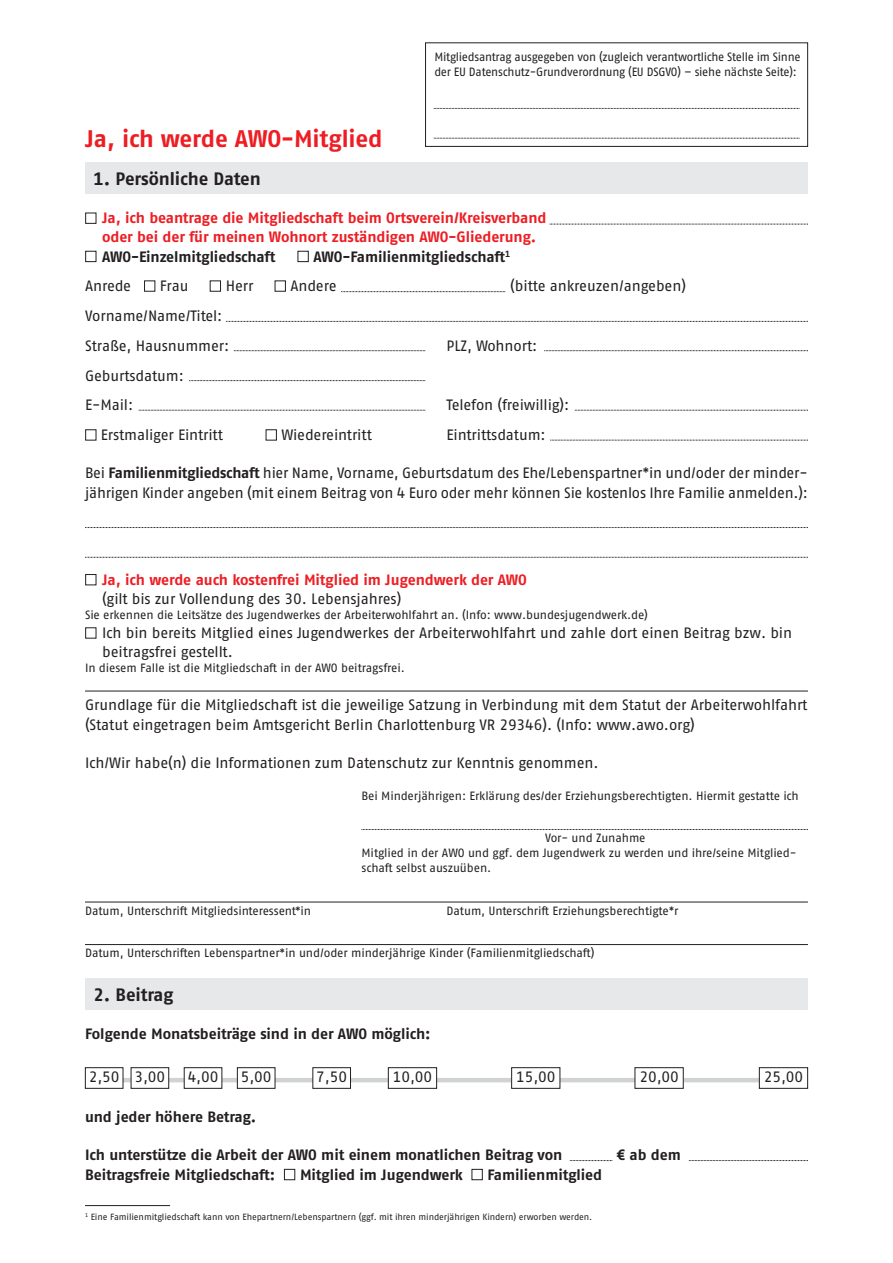
<style>
.page{position:relative;width:893px;height:1263px;background:#fff}
.page>*{position:absolute;margin:0;border:0;box-sizing:border-box;transform-origin:0 0}
.t1{font:700 24px "AWO Fago Office";letter-spacing:-.01em;color:#ee1d23}
.t2{font:700 18px "AWO Fago Office";letter-spacing:-.01em;color:#231f20}
.t3{font:15px/19.2px "AWO Fago Office";letter-spacing:-.01em;color:#231f20}
.t4{font:700 15px "AWO Fago Office";letter-spacing:-.01em;color:#231f20}
.t5{font:700 15px/19.2px "AWO Fago Office";letter-spacing:-.01em;color:#ee1d23;text-align:center}
.t6{font:12px/15px "AWO Fago Office";letter-spacing:-.01em;color:#231f20}
.t7{font:9px "AWO Fago Office";letter-spacing:-.005em;color:#231f20}
.s1{color:#fff}
.s2{font-weight:700}
.s3{font-weight:400;color:#231f20}
</style>
<div class="page">
<div style="left:85px;top:978px;width:723px;height:32px;background:#e7e8e9"></div>
<div style="left:85px;top:162px;width:723px;height:31px;background:#e7e8e9"></div>
<svg style="left:85px;top:527px;width:723px;height:1px"></svg>
<svg style="left:85px;top:557px;width:723px;height:1px"></svg>
<hr style="left:85px;top:691px;width:723px;height:1px;background:#231f20">
<svg style="left:361px;top:829px;width:447px;height:1px"></svg>
<hr style="left:85px;top:902px;width:723px;height:1px;background:#231f20">
<hr style="left:85px;top:944px;width:723px;height:1px;background:#231f20">
<hr style="left:85px;top:1205px;width:85px;height:1px;background:#231f20">
<svg style="left:226px;top:321px;width:582px;height:1px"></svg>
<svg style="left:341px;top:291px;width:164px;height:1px"></svg>
<svg style="left:550px;top:224px;width:258px;height:1px"></svg>
<svg style="left:234px;top:350px;width:191px;height:1px"></svg>
<svg style="left:189px;top:380px;width:236px;height:1px"></svg>
<svg style="left:139px;top:410px;width:286px;height:1px"></svg>
<svg style="left:544px;top:350px;width:264px;height:1px"></svg>
<svg style="left:575px;top:410px;width:233px;height:1px"></svg>
<hr style="left:85px;top:1078px;width:723px;height:4px;background:#d1d2d4">
<div style="left:85px;top:1068px;width:38px;height:20px;background:#fff"></div>
<div style="left:85px;top:1067px;width:38px;height:22px;border:1px solid #231f20"></div>
<div style="left:131px;top:1068px;width:38px;height:20px;background:#fff"></div>
<div style="left:131px;top:1067px;width:38px;height:22px;border:1px solid #231f20"></div>
<div style="left:184px;top:1068px;width:38px;height:20px;background:#fff"></div>
<div style="left:184px;top:1067px;width:38px;height:22px;border:1px solid #231f20"></div>
<div style="left:237px;top:1068px;width:38px;height:20px;background:#fff"></div>
<div style="left:237px;top:1067px;width:38px;height:22px;border:1px solid #231f20"></div>
<div style="left:313px;top:1068px;width:37px;height:20px;background:#fff"></div>
<div style="left:313px;top:1067px;width:38px;height:22px;border:1px solid #231f20"></div>
<div style="left:388px;top:1068px;width:49px;height:20px;background:#fff"></div>
<div style="left:388px;top:1067px;width:49px;height:22px;border:1px solid #231f20"></div>
<div style="left:512px;top:1068px;width:48px;height:20px;background:#fff"></div>
<div style="left:511px;top:1067px;width:49px;height:22px;border:1px solid #231f20"></div>
<div style="left:635px;top:1068px;width:48px;height:20px;background:#fff"></div>
<div style="left:635px;top:1067px;width:49px;height:22px;border:1px solid #231f20"></div>
<div style="left:759px;top:1068px;width:49px;height:20px;background:#fff"></div>
<div style="left:759px;top:1067px;width:49px;height:22px;border:1px solid #231f20"></div>
<svg style="left:570px;top:1160px;width:42px;height:1px"></svg>
<svg style="left:689px;top:1160px;width:119px;height:1px"></svg>
<svg style="left:550px;top:440px;width:258px;height:1px"></svg>
<div style="left:425px;top:43px;width:383px;height:104px;border:1px solid #231f20"></div>
<svg style="left:434px;top:108px;width:365px;height:1px"></svg>
<svg style="left:434px;top:138px;width:365px;height:1px"></svg>
<p class="t6" style="left:434px;top:49px;width:368px">Mitgliedsantrag ausgegeben von (zugleich verantwortliche Stelle im Sinne der EU Datenschutz-Grundverordnung (EU DSGVO) – siehe nächste Seite):</p>
<h1 class="t1" style="left:85px;top:124px;width:299px">Ja, ich werde AWO-Mitglied</h1>
<p class="t2" style="left:94px;top:168px;width:169px">1. Persönliche Daten</p>
<p class="t5" style="left:85px;top:208px;width:463px"><span class="s1">■</span> Ja, ich beantrage die Mitgliedschaft beim Ortsverein/Kreisverband oder bei der für meinen Wohnort zuständigen AWO-Gliederung.</p>
<p class="t4" style="left:85px;top:248px;width:192px"><span class="s1">■</span> AWO-Einzelmitgliedschaft</p>
<p class="t4" style="left:297px;top:248px;width:214px"><span class="s1">■</span> AWO-Familienmitgliedschaft<sup>1</sup></p>
<p class="t3" style="left:85px;top:276px;width:105px">Anrede <span class="s1">■</span> Frau</p>
<p class="t3" style="left:210px;top:276px;width:45px"><span class="s1">■</span> Herr</p>
<p class="t3" style="left:274px;top:276px;width:64px"><span class="s1">■</span> Andere</p>
<p class="t3" style="left:510px;top:276px;width:177px">(bitte ankreuzen/angeben)</p>
<p class="t3" style="left:85px;top:301px;width:146px;line-height:29.7px">Vorname/Name/Titel:<br>Straße, Hausnummer:</p>
<p class="t3" style="left:446px;top:336px;width:92px">PLZ, Wohnort:</p>
<p class="t3" style="left:85px;top:360px;width:100px;line-height:29.7px">Geburtsdatum:<br>E-Mail:</p>
<p class="t3" style="left:446px;top:395px;width:124px">Telefon (freiwillig):</p>
<p class="t3" style="left:85px;top:425px;width:139px"><span class="s1">■</span> Erstmaliger Eintritt</p>
<p class="t3" style="left:266px;top:425px;width:108px"><span class="s1">■</span> Wiedereintritt</p>
<p class="t3" style="left:446px;top:425px;width:101px">Eintrittsdatum:</p>
<p class="t3" style="left:85px;top:463px;width:724px">Bei <span class="s2">Familienmitgliedschaft</span> hier Name, Vorname, Geburtsdatum des Ehe/Lebenspartner*in und/oder der minder&shy;jährigen Kinder angeben (mit einem Beitrag von 4 Euro oder mehr können Sie kostenlos Ihre Familie anmelden.):</p>
<p class="t5" style="left:102px;top:570px;width:426px;text-align:left;text-indent:-17px"><span class="s1">■</span> Ja, ich werde auch kostenfrei Mitglied im Jugendwerk der AWO <span class="s3">(gilt bis zur Vollendung des 30. Lebensjahres)</span></p>
<p class="t6" style="left:85px;top:607px;width:564px">Sie erkennen die Leitsätze des Jugendwerkes der Arbeiterwohlfahrt an. (Info: www.bundesjugendwerk.de)</p>
<p class="t3" style="left:102px;top:623px;width:692px;text-indent:-17px"><span class="s1">■</span> Ich bin bereits Mitglied eines Jugendwerkes der Arbeiterwohlfahrt und zahle dort einen Beitrag bzw. bin beitragsfrei gestellt.</p>
<p class="t6" style="left:85px;top:660px;width:321px">In diesem Falle ist die Mitgliedschaft in der AWO beitragsfrei.</p>
<p class="t3" style="left:85px;top:695px;width:724px">Grundlage für die Mitgliedschaft ist die jeweilige Satzung in Verbindung mit dem Statut der Arbeiterwohlfahrt (Statut eingetragen beim Amtsgericht Berlin Charlottenburg VR 29346). (Info: www.awo.org)</p>
<p class="t3" style="left:85px;top:753px;width:515px">Ich/Wir habe(n) die Informationen zum Datenschutz zur Kenntnis genommen.</p>
<p class="t6" style="left:361px;top:788px;width:439px">Bei Minderjährigen: Erklärung des/der Erziehungsberechtigten. Hiermit gestatte ich</p>
<p class="t6" style="left:361px;top:831px;width:437px;text-indent:184px">Vor- und Zunahme<br>Mitglied in der AWO und ggf. dem Jugendwerk zu werden und ihre/seine Mitglied&shy;schaft selbst auszuüben.</p>
<p class="t6" style="left:85px;top:903px;width:228px">Datum, Unterschrift Mitgliedsinteressent*in</p>
<p class="t6" style="left:446px;top:903px;width:234px">Datum, Unterschrift Erziehungsberechtigte*r</p>
<p class="t6" style="left:85px;top:946px;width:511px">Datum, Unterschriften Lebenspartner*in und/oder minderjährige Kinder (Familienmitgliedschaft)</p>
<p class="t2" style="left:94px;top:984px;width:81px">2. Beitrag</p>
<p class="t4" style="left:85px;top:1025px;width:347px">Folgende Monatsbeiträge sind in der AWO möglich:</p>
<p class="t3" style="left:89px;top:1067px;width:78px">2,50 3,00</p>
<p class="t3" style="left:188px;top:1067px;width:32px">4,00</p>
<p class="t3" style="left:241px;top:1067px;width:32px">5,00</p>
<p class="t3" style="left:316px;top:1067px;width:32px">7,50</p>
<p class="t3" style="left:393px;top:1067px;width:41px">10,00</p>
<p class="t3" style="left:516px;top:1067px;width:41px">15,00</p>
<p class="t3" style="left:639px;top:1067px;width:41px">20,00</p>
<p class="t3" style="left:764px;top:1067px;width:41px">25,00</p>
<p class="t4" style="left:85px;top:1108px;width:173px">und jeder höhere Betrag.</p>
<p class="t4" style="left:85px;top:1146px;width:479px">Ich unterstütze die Arbeit der AWO mit einem monatlichen Beitrag von</p>
<p class="t4" style="left:617px;top:1146px;width:66px">€ ab dem</p>
<p class="t4" style="left:85px;top:1165px;width:518px">Beitragsfreie Mitgliedschaft: <span class="s1">■</span> Mitglied im Jugendwerk <span class="s1">■</span> Familienmitglied</p>
<p class="t7" style="left:85px;top:1212px;width:509px"><sup>1</sup> Eine Familienmitgliedschaft kann von Ehepartnern/Lebenspartnern (ggf. mit ihren minderjährigen Kindern) erworben werden.</p>
</div>
